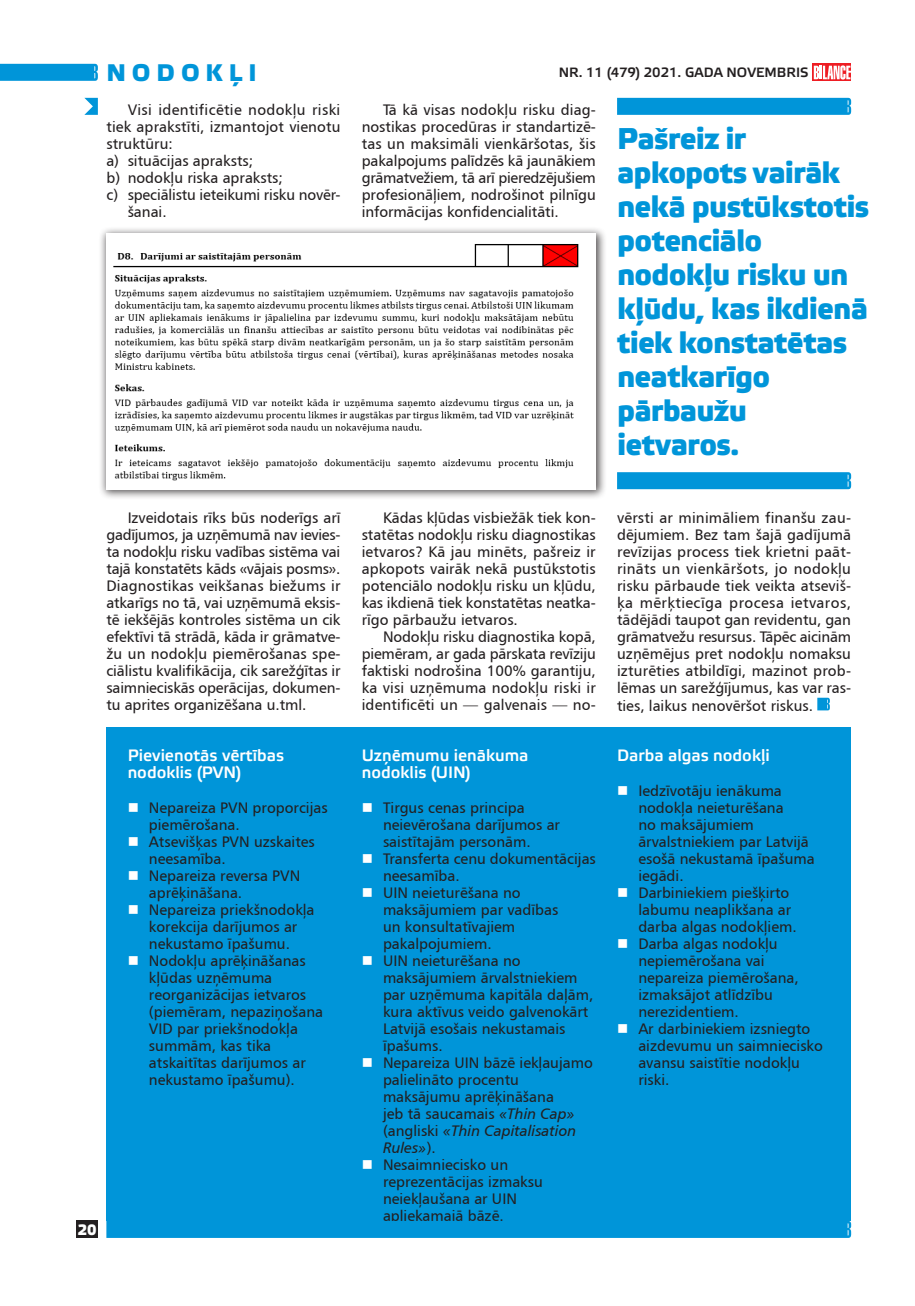
<style>
.page{position:relative;width:915px;height:1306px;background:#fff}
.page>*{position:absolute;margin:0;border:0;box-sizing:border-box;transform-origin:0 0}
.Body_Text{font:700 30px/34px "Etelka Medium Pro";letter-spacing:-.025em;color:#0095d9}
.Body_Text-2{font:700 24px "Etelka Medium Pro";letter-spacing:.245em;color:#0095d9}
.t1{font:16.5px/17px "Etelka Medium Pro";color:#fff}
.List_Paragraph{font:15px/17px "Humanist 777 TL Roman B";color:#231f20}
.t2{font:700 15px "Etelka Medium Pro";color:#fff}
.t3{font:13.5px "Etelka Medium Pro";color:#231f20}
.s1{color:#fff}
.s2{font-family:"Humanist 777 TL Italic B"}
</style>
<div class="page">
<div style="left:106px;top:727px;width:744px;height:493px;background:#0095d9"></div>
<svg style="left:812px;top:64px;width:38px;height:17px"></svg>
<svg style="left:813px;top:65px;width:37px;height:14px"></svg>
<svg style="left:0;top:64px;width:98px;height:17px;background:#0597d9"></svg>
<svg style="left:84px;top:98px;width:14px;height:17px"></svg>
<div style="left:99px;top:226px;width:507px;height:274px;background:#231f20;opacity:.75"></div>
<img style="left:106px;top:234px;width:489px;height:255px">
<div style="left:617px;top:98px;width:233px;height:17px;background:#0095d9"></div>
<div style="left:617px;top:472px;width:233px;height:17px;background:#0095d9"></div>
<div style="left:106px;top:1220px;width:744px;height:17px;background:#0095d9"></div>
<div style="left:77px;top:1220px;width:21px;height:17px;background:#231f20"></div>
<svg style="left:817px;top:697px;width:12px;height:13px"></svg>
<p class="Body_Text-2" style="left:106px;top:59px;width:152px">NODOKĻI</p>
<p class="t3" style="left:558px;top:65px;width:251px">NR. 11 (479) 2021. GADA NOVEMBRIS</p>
<p class="List_Paragraph" style="left:106px;top:101px;width:235px;text-align:justify;text-indent:21px">Visi identificētie nodokļu riski tiek aprakstīti, izmantojot vienotu struktūru:</p>
<p class="List_Paragraph" style="left:106px;top:152px;width:148px">a) situācijas apraksts;</p>
<p class="List_Paragraph" style="left:106px;top:169px;width:178px">b) nodokļu riska apraksts;</p>
<p class="List_Paragraph" style="left:128px;top:186px;width:214px;text-indent:-21px">c) speciālistu ieteikumi risku novēr&shy;šanai.</p>
<p class="List_Paragraph" style="left:361px;top:101px;width:235px;text-align:justify;text-indent:21px">Tā kā visas nodokļu risku diag&shy;nostikas procedūras ir standartizē&shy;tas un maksimāli vienkāršotas, šis pakalpojums palīdzēs kā jaunākiem grāmatvežiem, tā arī pieredzējušiem profesionāļiem, nodrošinot pilnīgu informācijas konfidencialitāti.</p>
<p class="Body_Text" style="left:617px;top:123px;width:253px">Pašreiz ir apkopots vairāk nekā pustūkstotis potenciālo nodokļu risku un kļūdu, kas ikdienā tiek konstatētas neatkarīgo pārbaužu ietvaros.</p>
<p class="List_Paragraph" style="left:106px;top:509px;width:235px;text-align:justify;text-indent:21px">Izveidotais rīks būs noderīgs arī gadījumos, ja uzņēmumā nav ievies&shy;ta nodokļu risku vadības sistēma vai tajā konstatēts kāds «vājais posms».<br>Diagnostikas veikšanas biežums ir atkarīgs no tā, vai uzņēmumā eksis&shy;tē iekšējās kontroles sistēma un cik efektīvi tā strādā, kāda ir grāmatve&shy;žu un nodokļu piemērošanas spe&shy;ciālistu kvalifikācija, cik sarežģītas ir saimnieciskās operācijas, dokumen&shy;tu aprites organizēšana u.tml.</p>
<p class="t1" style="left:128px;top:748px;width:158px">Pievienotās vērtības nodoklis (PVN)</p>
<p class="List_Paragraph" style="left:149px;top:798px;width:180px;text-indent:-21px"><span class="s1">■</span> Nepareiza PVN proporcijas piemērošana.</p>
<p class="List_Paragraph" style="left:149px;top:832px;width:167px;text-indent:-21px"><span class="s1">■</span> Atsevišķas PVN uzskaites neesamība.</p>
<p class="List_Paragraph" style="left:149px;top:866px;width:153px;text-indent:-21px"><span class="s1">■</span> Nepareiza reversa PVN aprēķināšana.</p>
<p class="List_Paragraph" style="left:128px;top:900px;width:188px;text-align:center"><span class="s1">■</span> Nepareiza priekšnodokļa korekcija darījumos ar nekustamo īpašumu.</p>
<p class="List_Paragraph" style="left:149px;top:951px;width:176px;text-indent:-21px"><span class="s1">■</span> Nodokļu aprēķināšanas kļūdas uzņēmuma reorganizācijas ietvaros (piemēram, nepaziņošana<br>VID par priekšnodokļa summām, kas tika atskaitītas darījumos ar nekustamo īpašumu).</p>
<p class="t2" style="left:78px;top:1221px;width:20px">20</p>
<p class="List_Paragraph" style="left:361px;top:509px;width:235px;text-align:justify;text-indent:21px">Kādas kļūdas visbiežāk tiek kon&shy;statētas nodokļu risku diagnostikas ietvaros? Kā jau minēts, pašreiz ir apkopots vairāk nekā pustūkstotis potenciālo nodokļu risku un kļūdu, kas ikdienā tiek konstatētas neatka&shy;rīgo pārbaužu ietvaros.</p>
<p class="List_Paragraph" style="left:361px;top:628px;width:235px;text-align:justify;text-indent:21px">Nodokļu risku diagnostika kopā, piemēram, ar gada pārskata revīziju faktiski nodrošina 100% garantiju, ka visi uzņēmuma nodokļu riski ir identificēti un — galvenais — no-</p>
<p class="t1" style="left:361px;top:748px;width:168px">Uzņēmumu ienākuma nodoklis (UIN)</p>
<p class="List_Paragraph" style="left:383px;top:798px;width:178px;text-indent:-21px"><span class="s1">■</span> Tirgus cenas principa neievērošana darījumos ar saistītajām personām.</p>
<p class="List_Paragraph" style="left:383px;top:849px;width:214px;text-indent:-21px"><span class="s1">■</span> Transferta cenu dokumentācijas neesamība.</p>
<p class="List_Paragraph" style="left:383px;top:883px;width:177px;text-indent:-21px"><span class="s1">■</span> UIN neieturēšana no maksājumiem par vadības un konsultatīvajiem pakalpojumiem.</p>
<p class="List_Paragraph" style="left:383px;top:951px;width:212px;text-indent:-21px"><span class="s1">■</span> UIN neieturēšana no maksājumiem ārvalstniekiem par uzņēmuma kapitāla daļām, kura aktīvus veido galvenokārt<br>Latvijā esošais nekustamais īpašums.</p>
<p class="List_Paragraph" style="left:383px;top:1053px;width:211px;text-indent:-21px"><span class="s1">■</span> Nepareiza UIN bāzē iekļaujamo palielināto procentu maksājumu aprēķināšana<br>jeb tā saucamais <span class="s2">«Thin Cap» </span>(angliski <span class="s2">«Thin Capitalisation<br>Rules»</span>).</p>
<p class="List_Paragraph" style="left:383px;top:1155px;width:161px;text-indent:-21px"><span class="s1">■</span> Nesaimniecisko un reprezentācijas izmaksu neiekļaušana ar UIN apliekamajā bāzē.</p>
<p class="List_Paragraph" style="left:617px;top:509px;width:235px;text-align:justify">vērsti ar minimāliem finanšu zau&shy;dējumiem. Bez tam šajā gadījumā revīzijas process tiek krietni paāt&shy;rināts un vienkāršots, jo nodokļu risku pārbaude tiek veikta atseviš&shy;ķa mērķtiecīga procesa ietvaros, tādējādi taupot gan revidentu, gan grāmatvežu resursus. Tāpēc aicinām uzņēmējus pret nodokļu nomaksu izturēties atbildīgi, mazinot prob&shy;lēmas un sarežģījumus, kas var ras&shy;ties, laikus nenovēršot riskus.</p>
<p class="t1" style="left:617px;top:748px;width:154px">Darba algas nodokļi</p>
<p class="List_Paragraph" style="left:638px;top:781px;width:178px;text-indent:-21px"><span class="s1">■</span> Iedzīvotāju ienākuma nodokļa neieturēšana<br>no maksājumiem ārvalstniekiem par Latvijā esošā nekustamā īpašuma iegādi.</p>
<p class="List_Paragraph" style="left:638px;top:883px;width:160px;text-indent:-21px"><span class="s1">■</span> Darbiniekiem piešķirto labumu neaplikšana ar darba algas nodokļiem.</p>
<p class="List_Paragraph" style="left:638px;top:934px;width:162px;text-indent:-21px"><span class="s1">■</span> Darba algas nodokļu nepiemērošana vai nepareiza piemērošana, izmaksājot atlīdzību nerezidentiem.</p>
<p class="List_Paragraph" style="left:638px;top:1019px;width:186px;text-indent:-21px"><span class="s1">■</span> Ar darbiniekiem izsniegto aizdevumu un saimniecisko avansu saistītie nodokļu riski.</p>
</div>
